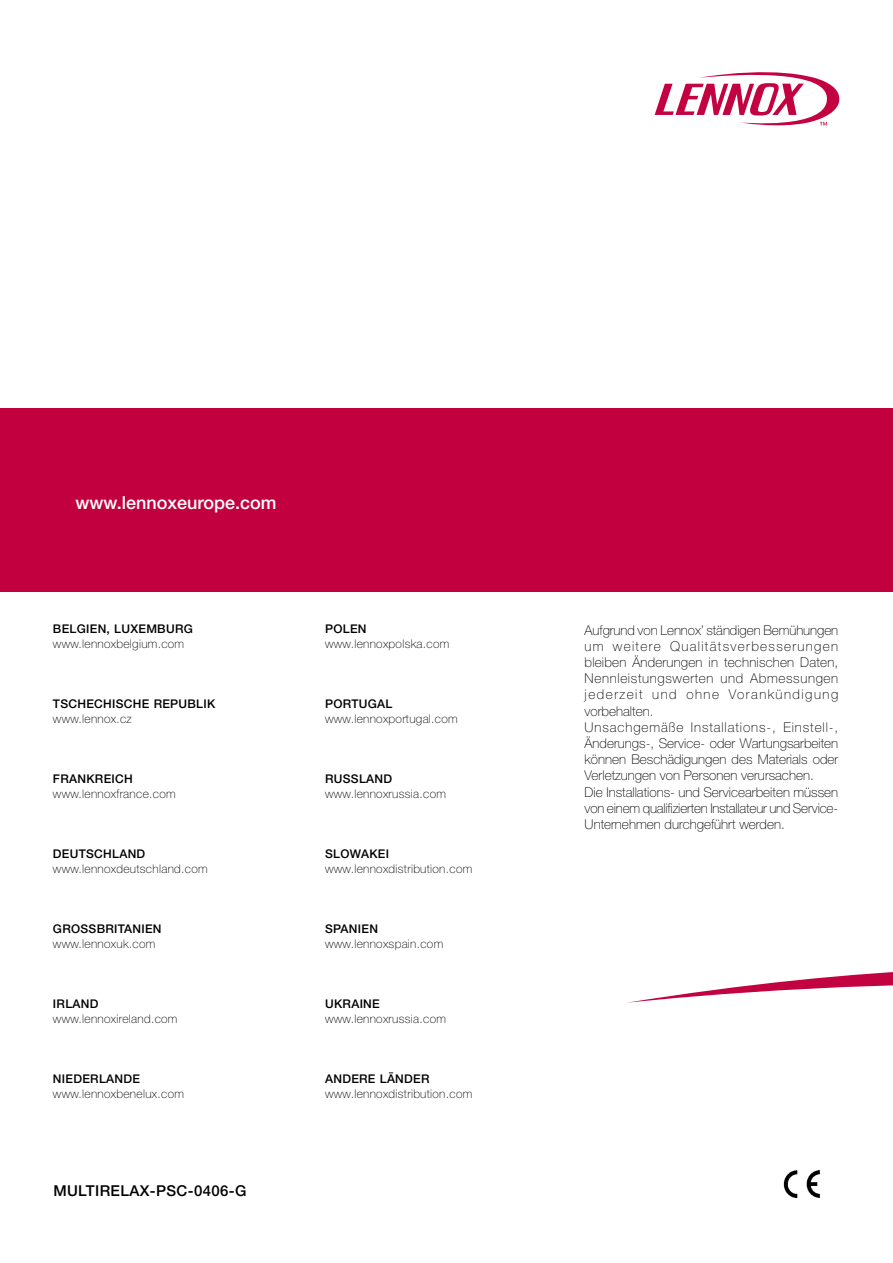
<style>
.page{position:relative;width:893px;height:1263px;background:#fff}
.page>*{position:absolute;margin:0;border:0;box-sizing:border-box;transform-origin:0 0}
.t1{font:500 18px "Helvetica Neue";color:#fff}
.t2{font:500 15px "Helvetica Neue";letter-spacing:.025em;color:#000}
.t3{font:100 13.5px/16.2px "Helvetica Neue";color:#000}
.t4{font:100 12px "Helvetica Neue";letter-spacing:.025em;color:#000}
.t5{font:500 12px "Helvetica Neue";letter-spacing:.025em;color:#000}
</style>
<div class="page">
<svg style="left:627px;top:972px;width:266px;height:31px"></svg>
<svg style="left:655px;top:72px;width:185px;height:54px"></svg>
<img style="left:783px;top:1170px;width:38px;height:28px">
<div style="left:0;top:409px;width:893px;height:183px;background:#c3003f"></div>
<h1 class="t1" style="left:76px;top:492px;width:202px">www.lennoxeurope.com</h1>
<p class="t5" style="left:53px;top:622px;width:141px">BELGIEN, LUXEMBURG</p>
<p class="t4" style="left:53px;top:637px;width:133px">www.lennoxbelgium.com</p>
<p class="t5" style="left:325px;top:622px;width:43px">POLEN</p>
<p class="t4" style="left:325px;top:637px;width:126px">www.lennoxpolska.com</p>
<p class="t5" style="left:53px;top:697px;width:164px">TSCHECHISCHE REPUBLIK</p>
<p class="t4" style="left:53px;top:712px;width:80px">www.lennox.cz</p>
<p class="t5" style="left:325px;top:697px;width:69px">PORTUGAL</p>
<p class="t4" style="left:325px;top:712px;width:134px">www.lennoxportugal.com</p>
<p class="t5" style="left:53px;top:772px;width:81px">FRANKREICH</p>
<p class="t4" style="left:53px;top:787px;width:124px">www.lennoxfrance.com</p>
<p class="t5" style="left:325px;top:772px;width:68px">RUSSLAND</p>
<p class="t4" style="left:325px;top:787px;width:122px">www.lennoxrussia.com</p>
<p class="t3" style="left:585px;top:622px;width:255px">Aufgrund von Lennox’ ständigen Bemühungen um weitere Qualitätsverbesserungen bleiben Änderungen in technischen Daten, Nennleistungswerten und Abmessungen jederzeit und ohne Vorankündigung vorbehalten.<br>Unsachgemäße Installations-, Einstell-, Änderungs-, Service- oder Wartungsarbeiten können Beschädigungen des Materials oder Verletzungen von Personen verursachen.<br>Die Installations- und Servicearbeiten müssen von einem qualifizierten Installateur und Service-Unternehmen durchgeführt werden.</p>
<p class="t5" style="left:53px;top:847px;width:94px">DEUTSCHLAND</p>
<p class="t4" style="left:53px;top:862px;width:156px">www.lennoxdeutschland.com</p>
<p class="t5" style="left:325px;top:847px;width:66px">SLOWAKEI</p>
<p class="t4" style="left:325px;top:862px;width:149px">www.lennoxdistribution.com</p>
<p class="t5" style="left:53px;top:922px;width:110px">GROSSBRITANIEN</p>
<p class="t4" style="left:53px;top:937px;width:104px">www.lennoxuk.com</p>
<p class="t5" style="left:325px;top:922px;width:54px">SPANIEN</p>
<p class="t4" style="left:325px;top:937px;width:120px">www.lennoxspain.com</p>
<p class="t5" style="left:53px;top:997px;width:47px">IRLAND</p>
<p class="t4" style="left:53px;top:1012px;width:126px">www.lennoxireland.com</p>
<p class="t5" style="left:325px;top:997px;width:56px">UKRAINE</p>
<p class="t4" style="left:325px;top:1012px;width:122px">www.lennoxrussia.com</p>
<p class="t5" style="left:53px;top:1072px;width:89px">NIEDERLANDE</p>
<p class="t4" style="left:53px;top:1087px;width:132px">www.lennoxbenelux.com</p>
<p class="t5" style="left:325px;top:1072px;width:106px">ANDERE LÄNDER</p>
<p class="t4" style="left:325px;top:1087px;width:149px">www.lennoxdistribution.com</p>
<p class="t2" style="left:53px;top:1181px;width:195px">MULTIRELAX-PSC-0406-G</p>
</div>
